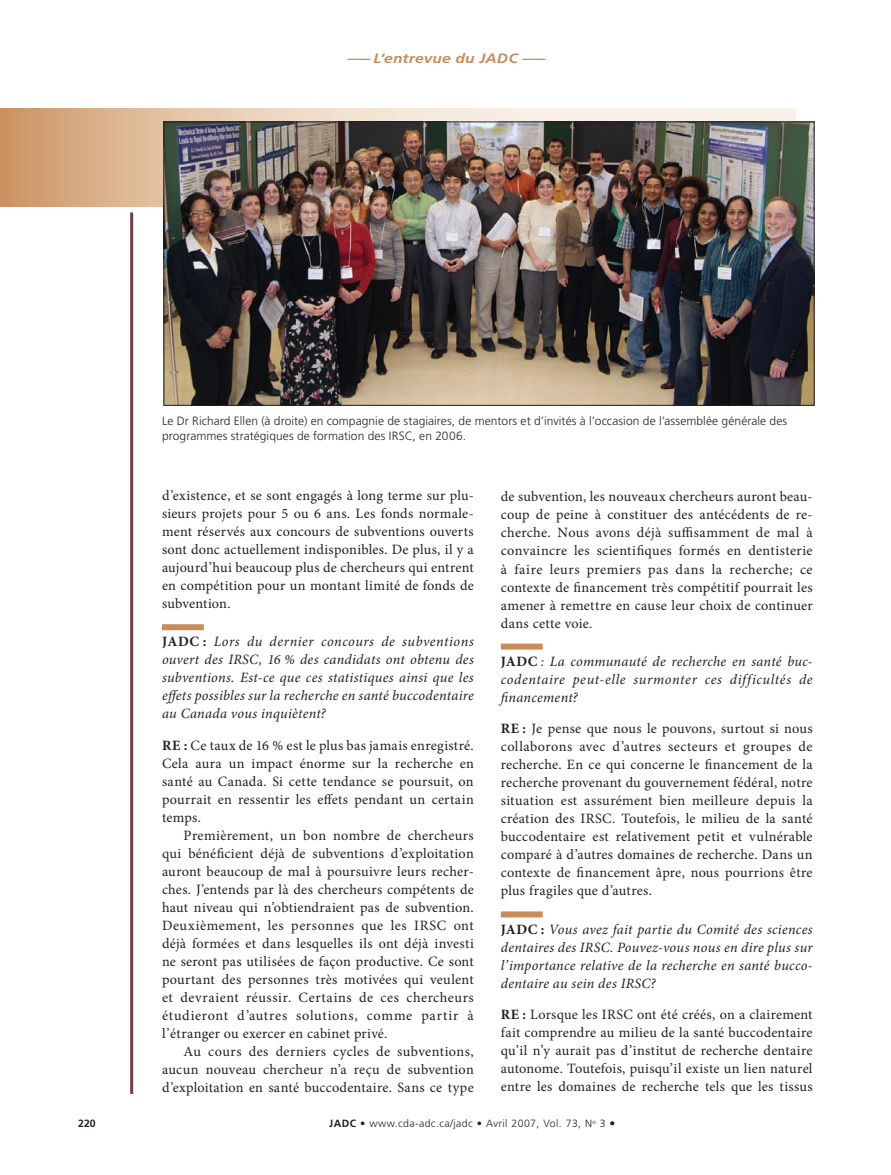
<style>
.page{position:relative;width:891px;height:1175px;background:#fff}
.page>*{position:absolute;margin:0;border:0;box-sizing:border-box;transform-origin:0 0}
._1-body_minion_fr{font:14.25px/18px "Minion Pro";letter-spacing:.015em;color:#231f20;text-align:justify}
.jcda_interview_respo{font:14.25px/18px "Minion Pro";letter-spacing:.015em;color:#231f20;text-align:justify}
.jcda_interview_quest{font:italic 14.25px/18px "Minion Pro";letter-spacing:.02em;color:#231f20;text-align:justify}
.t1{font:italic 700 13.5px "Frutiger LT Std";letter-spacing:.01em;color:#c98c58;scale:1.15 1}
._1_-captions{font:300 12px/14.4px "Frutiger LT Std";letter-spacing:.01em;color:#262324}
.t2{font:300 10.5px "Frutiger LT Std";letter-spacing:.04em;color:#231f20}
.t3{font:700 10.5px "Frutiger LT Std";color:#231f20}
.s1{font-weight:700;font-style:normal}
.s2{font-weight:700}
</style>
<div class="page">
<svg style="left:0;top:108px;width:795px;height:98px;background:#dcbb9c"></svg>
<img style="left:166px;top:124px;width:647px;height:280px">
<div style="left:164px;top:122px;width:651px;height:284px;border:1px solid #231f20"></div>
<div style="left:162px;top:624px;width:42px;height:6px;background:#c98c58"></div>
<div style="left:501px;top:643px;width:42px;height:6px;background:#c98c58"></div>
<div style="left:501px;top:911px;width:42px;height:6px;background:#c98c58"></div>
<hr style="left:130px;top:212px;width:3px;height:882px;background:#773d40">
<p class="t1" style="left:348px;top:51px;width:173px">––– L’entrevue du JADC –––</p>
<p class="_1_-captions" style="left:162px;top:414px;width:627px">Le Dr Richard Ellen (à droite) en compagnie de stagiaires, de mentors et d’invités à l’occasion de l’assemblée générale des programmes stratégiques de formation des IRSC, en 2006.</p>
<p class="_1-body_minion_fr" style="left:162px;top:486px;width:313px">d’existence, et se sont engagés à long terme sur plu&shy;sieurs projets pour 5 ou 6 ans. Les fonds normale&shy;ment réservés aux concours de subventions ouverts sont donc actuellement indisponibles. De plus, il y a aujourd’hui beaucoup plus de chercheurs qui entrent en compétition pour un montant limité de fonds de subvention.</p>
<p class="jcda_interview_quest" style="left:162px;top:633px;width:313px"><span class="s1">JADC :</span> Lors du dernier concours de subventions ouvert des IRSC, 16 % des candidats ont obtenu des subventions. Est-ce que ces statistiques ainsi que les effets possibles sur la recherche en santé buccodentaire au Canada vous inquiètent?</p>
<p class="jcda_interview_respo" style="left:162px;top:736px;width:313px"><span class="s2">RE :</span> Ce taux de 16 % est le plus bas jamais enregistré.<br>Cela aura un impact énorme sur la recherche en santé au Canada. Si cette tendance se poursuit, on pourrait en ressentir les effets pendant un certain temps.</p>
<p class="_1-body_minion_fr" style="left:162px;top:826px;width:313px;text-indent:22px">Premièrement, un bon nombre de chercheurs qui bénéficient déjà de subventions d’exploitation auront beaucoup de mal à poursuivre leurs recher&shy;ches. J’entends par là des chercheurs compétents de haut niveau qui n’obtiendraient pas de subvention.<br>Deuxièmement, les personnes que les IRSC ont déjà formées et dans lesquelles ils ont déjà investi ne seront pas utilisées de façon productive. Ce sont pourtant des personnes très motivées qui veulent et devraient réussir. Certains de ces chercheurs étudieront d’autres solutions, comme partir à l’étranger ou exercer en cabinet privé.</p>
<p class="_1-body_minion_fr" style="left:162px;top:1042px;width:313px;text-indent:22px">Au cours des derniers cycles de subventions, aucun nouveau chercheur n’a reçu de subvention d’exploitation en santé buccodentaire. Sans ce type</p>
<p class="_1-body_minion_fr" style="left:501px;top:488px;width:313px">de subvention, les nouveaux chercheurs auront beau&shy;coup de peine à constituer des antécédents de re&shy;cherche. Nous avons déjà suffisamment de mal à convaincre les scientifiques formés en dentisterie à faire leurs premiers pas dans la recherche; ce contexte de financement très compétitif pourrait les amener à remettre en cause leur choix de continuer dans cette voie.</p>
<p class="jcda_interview_quest" style="left:501px;top:652px;width:313px"><span class="s1">JADC</span> : La communauté de recherche en santé buc&shy;codentaire peut-elle surmonter ces difficultés de financement?</p>
<p class="jcda_interview_respo" style="left:501px;top:720px;width:313px"><span class="s2">RE :</span> Je pense que nous le pouvons, surtout si nous collaborons avec d’autres secteurs et groupes de recherche. En ce qui concerne le financement de la recherche provenant du gouvernement fédéral, notre situation est assurément bien meilleure depuis la création des IRSC. Toutefois, le milieu de la santé buccodentaire est relativement petit et vulnérable comparé à d’autres domaines de recherche. Dans un contexte de financement âpre, nous pourrions être plus fragiles que d’autres.</p>
<p class="jcda_interview_quest" style="left:501px;top:920px;width:313px"><span class="s1">JADC :</span> Vous avez fait partie du Comité des sciences dentaires des IRSC. Pouvez‑vous nous en dire plus sur l’importance relative de la recherche en santé bucco&shy;dentaire au sein des IRSC?</p>
<p class="jcda_interview_respo" style="left:501px;top:1005px;width:313px"><span class="s2">RE :</span> Lorsque les IRSC ont été créés, on a clairement fait comprendre au milieu de la santé buccodentaire qu’il n’y aurait pas d’institut de recherche dentaire autonome. Toutefois, puisqu’il existe un lien naturel entre les domaines de recherche tels que les tissus</p>
<p class="t3" style="left:78px;top:1117px;width:19px">220</p>
<p class="t2" style="left:329px;top:1117px;width:287px"><span class="s2">JADC •</span> www.cda-adc.ca/jadc • Avril 2007, Vol. 73, N<sup>o</sup> 3 •</p>
</div>
